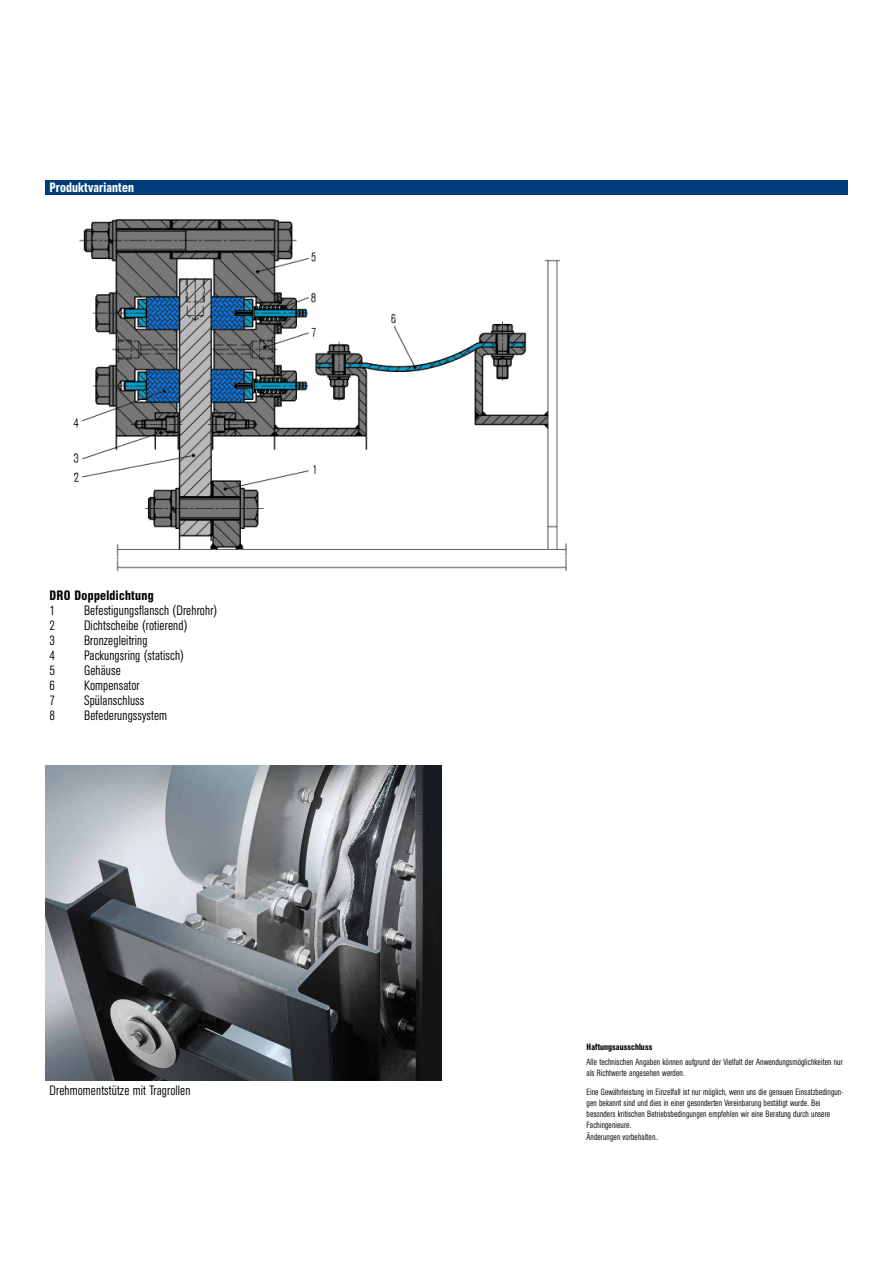
<style>
.page{position:relative;width:893px;height:1263px;background:#fff}
.page>*{position:absolute;margin:0;border:0;box-sizing:border-box;transform-origin:0 0}
.t1{font:300 condensed 13.5px "AG Book Pro";letter-spacing:.01em;color:#000}
.t2{font:500 condensed 13.5px "AG Book Pro";letter-spacing:.025em;color:#000}
.t3{font:500 condensed 13.5px "AG Book Pro";letter-spacing:.01em;color:#fff}
.t4{font:300 condensed 9px/10.8px "AG Book Pro";letter-spacing:.01em;color:#000}
.t5{font:500 condensed 9px "AG Book Pro";letter-spacing:.01em;color:#000}
</style>
<div class="page">
<img style="left:45px;top:765px;width:397px;height:315px">
<div style="left:45px;top:180px;width:803px;height:15px;background:#003c7c"></div>
<img style="left:73px;top:219px;width:494px;height:351px">
<h1 class="t3" style="left:50px;top:178px;width:86px">Produktvarianten</h1>
<h1 class="t2" style="left:50px;top:587px;width:106px">DRO Doppeldichtung</h1>
<h1 class="t1" style="left:50px;top:602px;width:7px">1</h1>
<h1 class="t1" style="left:84px;top:602px;width:135px">Befestigungsflansch (Drehrohr)</h1>
<h1 class="t1" style="left:50px;top:617px;width:7px">2</h1>
<h1 class="t1" style="left:84px;top:617px;width:105px">Dichtscheibe (rotierend)</h1>
<h1 class="t1" style="left:50px;top:632px;width:7px">3</h1>
<h1 class="t1" style="left:84px;top:632px;width:65px">Bronzegleitring</h1>
<h1 class="t1" style="left:50px;top:647px;width:7px">4</h1>
<h1 class="t1" style="left:84px;top:647px;width:101px">Packungsring (statisch)</h1>
<h1 class="t1" style="left:50px;top:662px;width:7px">5</h1>
<h1 class="t1" style="left:84px;top:662px;width:38px">Gehäuse</h1>
<h1 class="t1" style="left:50px;top:677px;width:7px">6</h1>
<h1 class="t1" style="left:84px;top:677px;width:57px">Kompensator</h1>
<h1 class="t1" style="left:50px;top:692px;width:7px">7</h1>
<h1 class="t1" style="left:84px;top:692px;width:62px">Spülanschluss</h1>
<h1 class="t1" style="left:50px;top:707px;width:7px">8</h1>
<h1 class="t1" style="left:84px;top:707px;width:85px">Befederungssystem</h1>
<h1 class="t1" style="left:50px;top:1082px;width:143px">Drehmomentstütze mit Tragrollen</h1>
<p class="t5" style="left:587px;top:1041px;width:67px">Haftungsausschluss</p>
<p class="t4" style="left:587px;top:1056px;width:258px">Alle technischen Angaben können aufgrund der Vielfalt der Anwendungsmöglichkeiten nur als Richtwerte angesehen werden.</p>
<p class="t4" style="left:587px;top:1086px;width:258px">Eine Gewährleistung im Einzelfall ist nur möglich, wenn uns die genauen Einsatzbedingun&shy;gen bekannt sind und dies in einer gesonderten Vereinbarung bestätigt wurde. Bei besonders kritischen Betriebsbedingungen empfehlen wir eine Beratung durch unsere Fachingenieure.</p>
<p class="t4" style="left:587px;top:1131px;width:74px">Änderungen vorbehalten..</p>
</div>
